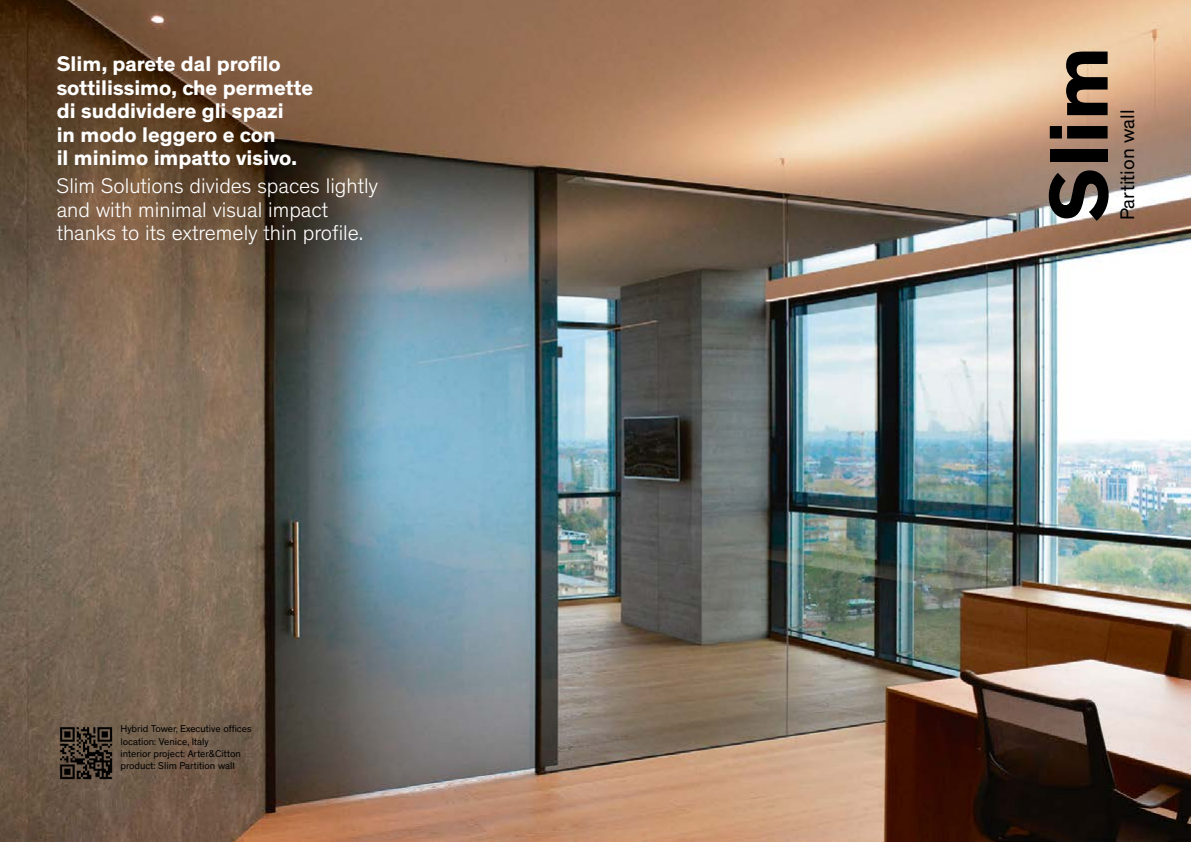
<style>
.page{position:relative;width:1191px;height:842px;background:#fff}
.page>*{position:absolute;margin:0;border:0;box-sizing:border-box;transform-origin:0 0}
.t1{font:700 85px "Theinhardt";color:#000}
.t2{font:700 21.6px/23.4px "Theinhardt";color:#fff}
.t3{font:300 21.6px/23.4px "Theinhardt";color:#fff}
.t4{font:20px "Theinhardt";color:#000}
.t5{font:10px/12px "Theinhardt";color:#000}
</style>
<div class="page">
<img style="left:0;top:0;width:1191px;height:842px">
<img style="left:59px;top:726px;width:54px;height:54px">
<p class="t2" style="left:57px;top:53px;width:258px">Slim, parete dal profilo sottilissimo, che permette di suddividere gli spazi<br>in modo leggero e con<br>il minimo impatto visivo.</p>
<p class="t3" style="left:57px;top:175px;width:323px">Slim Solutions divides spaces lightly and with minimal visual impact thanks to its extremely thin profile.</p>
<p class="t5" style="left:120px;top:723px;width:133px">Hybrid Tower, Executive offices location: Venice, Italy<br>interior project: Arter&amp;Citton product: Slim Partition wall</p>
<h1 class="t1" style="left:1026px;top:222px;width:177px;rotate:-90deg">Slim</h1>
<p class="t4" style="left:1115px;top:220px;width:112px;rotate:-90deg">Partition wall</p>
</div>
